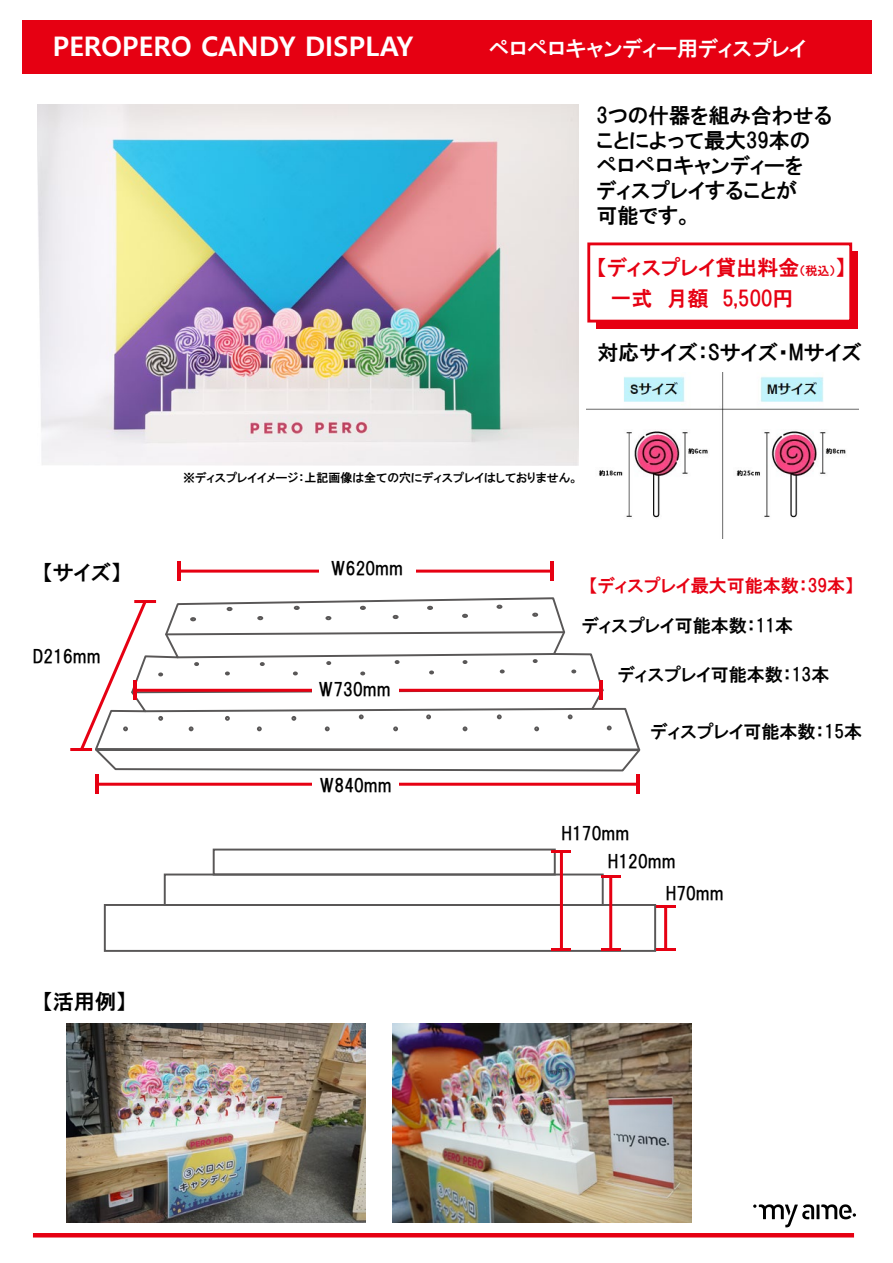
<style>
.page{position:relative;width:893px;height:1263px;background:#fff}
.page>*{position:absolute;margin:0;border:0;box-sizing:border-box;transform-origin:0 0}
.t1{font:700 27px "Malgun Gothic";color:#fff}
.t2{font:21px/25.2px "HGP Gothic E";color:#000}
.t3{font:21px/31.5px "HGP Gothic E";color:#e60012}
.t4{font:21px "HGP Gothic E";color:#fff}
.t5{font:18px/31.8px "HGP Gothic E";color:#000}
.t6{font:18px "HGP Gothic E";color:#e60012}
.t7{font:12px "HGP Gothic E";color:#000}
.s1{font-size:12px}
</style>
<div class="page">
<img style="left:67px;top:1024px;width:298px;height:199px">
<img style="left:392px;top:1024px;width:299px;height:199px">
<div style="left:104px;top:904px;width:552px;height:48px;border:2px solid #595757"></div>
<div style="left:164px;top:874px;width:439px;height:32px;border:2px solid #595757"></div>
<div style="left:213px;top:849px;width:342px;height:27px;border:2px solid #595757"></div>
<svg style="left:99px;top:597px;width:539px;height:175px"></svg>
<hr style="left:664px;top:906px;width:3px;height:43px;background:#e60012">
<hr style="left:656px;top:905px;width:19px;height:3px;background:#e60012">
<hr style="left:656px;top:948px;width:19px;height:3px;background:#e60012">
<hr style="left:609px;top:876px;width:3px;height:73px;background:#e60012">
<hr style="left:601px;top:875px;width:19px;height:3px;background:#e60012">
<hr style="left:601px;top:948px;width:19px;height:3px;background:#e60012">
<hr style="left:560px;top:851px;width:3px;height:98px;background:#e60012">
<hr style="left:551px;top:850px;width:20px;height:3px;background:#e60012">
<hr style="left:551px;top:948px;width:20px;height:3px;background:#e60012">
<hr style="left:179px;top:570px;width:372px;height:3px;background:#e60012">
<hr style="left:178px;top:561px;width:3px;height:20px;background:#e60012">
<hr style="left:550px;top:561px;width:3px;height:20px;background:#e60012">
<hr style="left:97px;top:783px;width:540px;height:3px;background:#e60012">
<hr style="left:96px;top:774px;width:3px;height:20px;background:#e60012">
<hr style="left:636px;top:774px;width:3px;height:20px;background:#e60012">
<img style="left:37px;top:105px;width:541px;height:360px">
<img style="left:586px;top:373px;width:272px;height:166px">
<div style="left:596px;top:252px;width:262px;height:77px;background:#e60012"></div>
<div style="left:587px;top:243px;width:265px;height:80px;background:#fff;border:3px solid #e60012"></div>
<div style="left:312px;top:776px;width:86px;height:16px;background:#fff"></div>
<div style="left:22px;top:21px;width:849px;height:53px;background:#e60012"></div>
<svg style="left:753px;top:1204px;width:103px;height:23px"></svg>
<div style="left:33px;top:1233px;width:821px;height:5px;background:#e60012"></div>
<svg style="left:80px;top:598px;width:561px;height:156px"></svg>
<hr style="left:134px;top:600px;width:22px;height:3px;background:#e60012">
<hr style="left:70px;top:748px;width:22px;height:3px;background:#e60012">
<div style="left:319px;top:563px;width:96px;height:17px;background:#fff"></div>
<h1 class="t1" style="left:53px;top:31px;width:362px">PEROPERO CANDY DISPLAY</h1>
<p class="t4" style="left:489px;top:38px;width:319px">ペロペロキャンディー用ディスプレイ</p>
<p class="t2" style="left:596px;top:102px;width:237px">3つの什器を組み合わせることによって最大39本のペロペロキャンディーを<br>ディスプレイすることが<br>可能です。</p>
<p class="t3" style="left:596px;top:252px;width:251px">【ディスプレイ貸出料金<span class="s1">（税込）</span>】　一式　月額　5,500円</p>
<p class="t2" style="left:597px;top:340px;width:266px">対応サイズ：Sサイズ・Mサイズ</p>
<p class="t2" style="left:42px;top:560px;width:81px">【サイズ】</p>
<p class="t5" style="left:33px;top:641px;width:69px">D216mm</p>
<p class="t2" style="left:42px;top:989px;width:85px">【活用例】</p>
<p class="t7" style="left:183px;top:472px;width:397px">※ディスプレイイメージ：上記画像は全ての穴にディスプレイはしておりません。</p>
<p class="t5" style="left:330px;top:553px;width:74px">W620mm</p>
<p class="t5" style="left:318px;top:674px;width:74px">W730mm</p>
<p class="t5" style="left:319px;top:770px;width:74px">W840mm</p>
<p class="t6" style="left:588px;top:576px;width:267px">【ディスプレイ最大可能本数：39本】</p>
<p class="t5" style="left:582px;top:609px;width:213px">ディスプレイ可能本数：11本</p>
<p class="t5" style="left:618px;top:658px;width:213px">ディスプレイ可能本数：13本</p>
<p class="t5" style="left:650px;top:716px;width:213px">ディスプレイ可能本数：15本</p>
<p class="t5" style="left:561px;top:818px;width:69px">H170mm</p>
<p class="t5" style="left:665px;top:846px;width:60px;text-indent:-58px">H120mm<br>H70mm</p>
</div>
